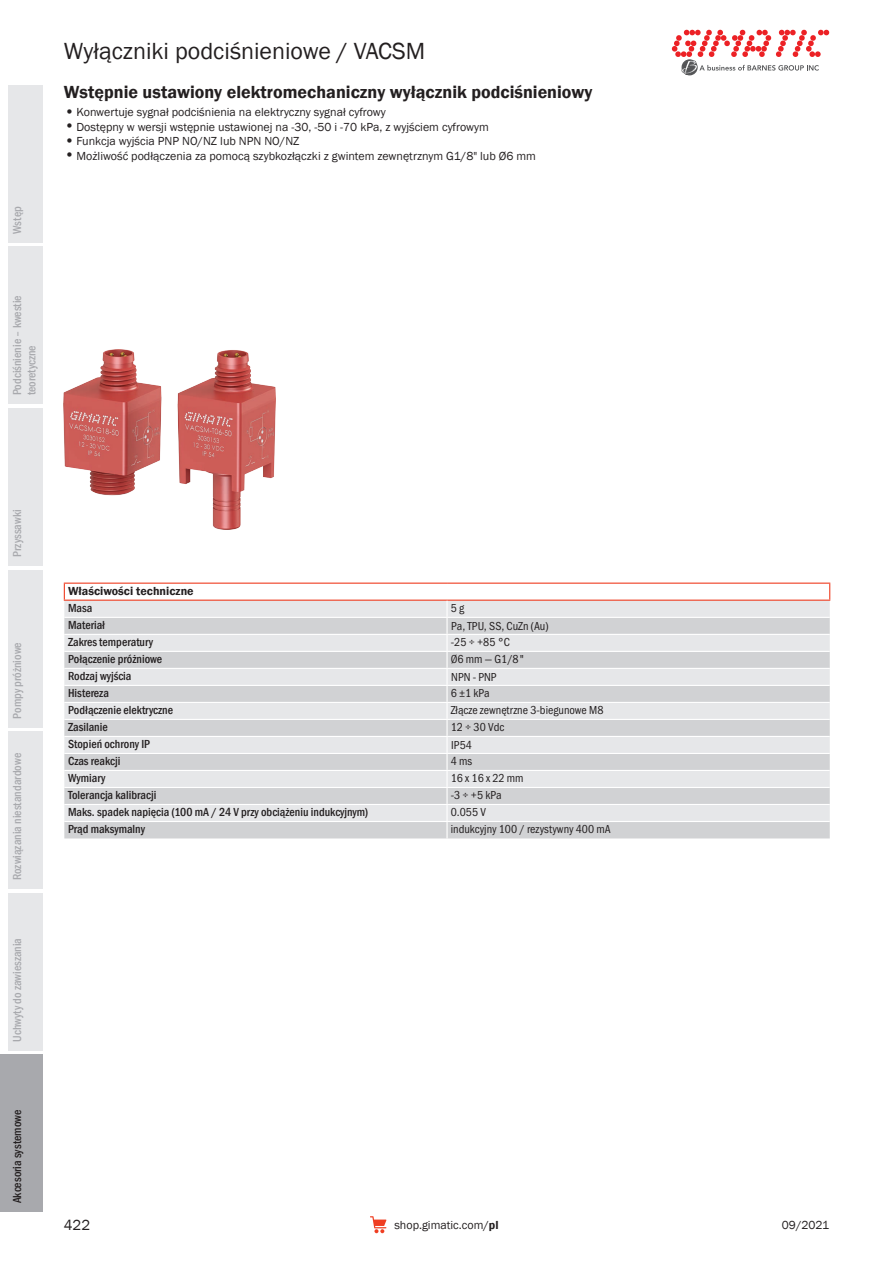
<style>
.page{position:relative;width:893px;height:1263px;background:#fff}
.page>*{position:absolute;margin:0;border:0;box-sizing:border-box;transform-origin:0 0}
.TITOLO_Pagina_IT{font:24px "Franklin Gothic";color:#231f20}
.TITOLO_Paragrafo_IT{font:600 18px "Franklin Gothic";color:#231f20}
.t1{font:15px "Franklin Gothic";color:#231f20}
.t2{font:12px "Franklin Gothic";color:#231f20}
.TABELLE_descrizione{font:500 condensed 12px "Franklin Gothic";color:#231f20}
.TABELLE_descrizione-2{font:12px "Franklin Gothic URW Cond";color:#231f20}
.t3{font:500 condensed 12px/14.4px "Franklin Gothic";color:#a8a9ad}
.INTESTAZIONI_NERO_IT{font:600 12px "Franklin Gothic";color:#231f20}
.s1{font-family:"ITC Franklin Gothic Std";font-weight:500;font-size:19.5px}
.s2{font-weight:600}
</style>
<div class="page">
<svg style="left:672px;top:30px;width:157px;height:45px"></svg>
<svg style="left:370px;top:1216px;width:16px;height:17px"></svg>
<div style="left:0;top:1054px;width:43px;height:158px;background:#a8a9ad"></div>
<div style="left:9px;top:247px;width:34px;height:157px;background:#e6e7e9"></div>
<div style="left:9px;top:408px;width:34px;height:158px;background:#e6e7e9"></div>
<div style="left:9px;top:570px;width:34px;height:157px;background:#e6e7e9"></div>
<div style="left:9px;top:731px;width:34px;height:158px;background:#e6e7e9"></div>
<div style="left:9px;top:893px;width:34px;height:157px;background:#e6e7e9"></div>
<div style="left:9px;top:85px;width:34px;height:157px;background:#e6e7e9"></div>
<div style="left:64px;top:601px;width:766px;height:16px;background:#e6e7e9"></div>
<svg style="left:64px;top:618px;width:766px;height:220px;background:#dadbdd"></svg>
<hr style="left:64px;top:583px;width:383px;height:1px;background:#ef3e22">
<svg style="left:64px;top:584px;width:1px;height:16px"></svg>
<hr style="left:447px;top:583px;width:383px;height:1px;background:#ef3e22">
<svg style="left:829px;top:584px;width:1px;height:16px"></svg>
<hr style="left:64px;top:600px;width:383px;height:1px;background:#ef3e22">
<hr style="left:447px;top:600px;width:383px;height:1px;background:#ef3e22">
<hr style="left:64px;top:634px;width:383px;height:1px;background:#fff">
<hr style="left:447px;top:634px;width:383px;height:1px;background:#fff">
<hr style="left:64px;top:651px;width:383px;height:1px;background:#fff">
<hr style="left:447px;top:651px;width:383px;height:1px;background:#fff">
<hr style="left:64px;top:668px;width:383px;height:1px;background:#fff">
<hr style="left:447px;top:668px;width:383px;height:1px;background:#fff">
<hr style="left:64px;top:685px;width:383px;height:1px;background:#fff">
<hr style="left:447px;top:685px;width:383px;height:1px;background:#fff">
<hr style="left:64px;top:702px;width:383px;height:1px;background:#fff">
<hr style="left:447px;top:702px;width:383px;height:1px;background:#fff">
<hr style="left:64px;top:719px;width:383px;height:1px;background:#fff">
<hr style="left:447px;top:719px;width:383px;height:1px;background:#fff">
<hr style="left:64px;top:736px;width:383px;height:1px;background:#fff">
<hr style="left:447px;top:736px;width:383px;height:1px;background:#fff">
<hr style="left:64px;top:753px;width:383px;height:1px;background:#fff">
<hr style="left:447px;top:753px;width:383px;height:1px;background:#fff">
<hr style="left:64px;top:770px;width:383px;height:1px;background:#fff">
<hr style="left:447px;top:770px;width:383px;height:1px;background:#fff">
<hr style="left:64px;top:787px;width:383px;height:1px;background:#fff">
<hr style="left:447px;top:787px;width:383px;height:1px;background:#fff">
<hr style="left:64px;top:804px;width:383px;height:1px;background:#fff">
<hr style="left:447px;top:804px;width:383px;height:1px;background:#fff">
<hr style="left:64px;top:821px;width:383px;height:1px;background:#fff">
<hr style="left:447px;top:821px;width:383px;height:1px;background:#fff">
<svg style="left:446px;top:601px;width:2px;height:237px"></svg>
<img style="left:64px;top:350px;width:212px;height:180px">
<p class="t3" style="left:10px;top:234px;width:29px;rotate:-90deg">Wstęp</p>
<p class="t3" style="left:10px;top:395px;width:102px;rotate:-90deg">Podciśnienie – kwestie teoretyczne</p>
<p class="TITOLO_Pagina_IT" style="left:64px;top:36px;width:363px">Wyłączniki podciśnieniowe / VACSM</p>
<p class="TITOLO_Paragrafo_IT" style="left:64px;top:81px;width:530px">Wstępnie ustawiony elektromechaniczny wyłącznik podciśnieniowy</p>
<p class="t2" style="left:64px;top:105px;width:323px"><span class="s1">•</span>Konwertuje sygnał podciśnienia na elektryczny sygnał cyfrowy</p>
<p class="t2" style="left:64px;top:119px;width:426px"><span class="s1">•</span>Dostępny w wersji wstępnie ustawionej na -30, -50 i -70 kPa, z wyjściem cyfrowym</p>
<p class="t2" style="left:64px;top:134px;width:237px"><span class="s1">•</span>Funkcja wyjścia PNP NO/NZ lub NPN NO/NZ</p>
<p class="t2" style="left:64px;top:148px;width:474px"><span class="s1">•</span>Możliwość podłączenia za pomocą szybkozłączki z gwintem zewnętrznym G1/8" lub Ø6 mm</p>
<p class="t3" style="left:10px;top:557px;width:49px;rotate:-90deg">Przyssawki</p>
<p class="t3" style="left:10px;top:719px;width:78px;rotate:-90deg">Pompy próżniowe</p>
<p class="t3" style="left:10px;top:880px;width:129px;rotate:-90deg">Rozwiązania niestandardowe</p>
<p class="t3" style="left:10px;top:1042px;width:105px;rotate:-90deg">Uchwyty do zawieszania</p>
<p class="TABELLE_descrizione" style="left:9px;top:1203px;width:95px;rotate:-90deg">Akcesoria systemowe</p>
<p class="INTESTAZIONI_NERO_IT" style="left:68px;top:584px;width:127px">Właściwości techniczne</p>
<p class="TABELLE_descrizione" style="left:68px;top:600px;width:26px">Masa</p>
<p class="TABELLE_descrizione" style="left:68px;top:617px;width:39px">Materiał</p>
<p class="TABELLE_descrizione" style="left:68px;top:634px;width:87px">Zakres temperatury</p>
<p class="TABELLE_descrizione" style="left:68px;top:651px;width:96px">Połączenie próżniowe</p>
<p class="TABELLE_descrizione" style="left:68px;top:668px;width:65px">Rodzaj wyjścia</p>
<p class="TABELLE_descrizione" style="left:68px;top:685px;width:42px">Histereza</p>
<p class="TABELLE_descrizione" style="left:68px;top:702px;width:107px">Podłączenie elektryczne</p>
<p class="TABELLE_descrizione-2" style="left:451px;top:701px;width:154px">Złącze zewnętrzne 3-biegunowe M8</p>
<p class="TABELLE_descrizione" style="left:68px;top:719px;width:41px">Zasilanie</p>
<p class="TABELLE_descrizione" style="left:68px;top:736px;width:84px">Stopień ochrony IP</p>
<p class="TABELLE_descrizione" style="left:68px;top:753px;width:54px">Czas reakcji</p>
<p class="TABELLE_descrizione" style="left:68px;top:770px;width:39px">Wymiary</p>
<p class="TABELLE_descrizione" style="left:68px;top:787px;width:90px">Tolerancja kalibracji</p>
<p class="TABELLE_descrizione" style="left:68px;top:804px;width:302px">Maks. spadek napięcia (100 mA / 24 V przy obciążeniu indukcyjnym)</p>
<p class="TABELLE_descrizione" style="left:68px;top:821px;width:78px">Prąd maksymalny</p>
<p class="TABELLE_descrizione-2" style="left:451px;top:821px;width:162px">indukcyjny 100 / rezystywny 400 mA</p>
<p class="TABELLE_descrizione-2" style="left:451px;top:599px;width:15px">5 g</p>
<p class="TABELLE_descrizione-2" style="left:451px;top:633px;width:61px">-25 ÷ +85 °C</p>
<p class="TABELLE_descrizione-2" style="left:451px;top:650px;width:76px">Ø6 mm — G1/8"</p>
<p class="TABELLE_descrizione-2" style="left:451px;top:684px;width:40px">6 ±1 kPa</p>
<p class="TABELLE_descrizione-2" style="left:451px;top:719px;width:55px">12 ÷ 30 Vdc</p>
<p class="TABELLE_descrizione-2" style="left:451px;top:753px;width:23px">4 ms</p>
<p class="TABELLE_descrizione-2" style="left:451px;top:770px;width:74px">16 x 16 x 22 mm</p>
<p class="TABELLE_descrizione-2" style="left:451px;top:787px;width:52px">-3 ÷ +5 kPa</p>
<p class="TABELLE_descrizione-2" style="left:451px;top:804px;width:37px">0.055 V</p>
<p class="TABELLE_descrizione-2" style="left:451px;top:617px;width:99px">Pa, TPU, SS, CuZn (Au)</p>
<p class="TABELLE_descrizione-2" style="left:451px;top:668px;width:47px">NPN - PNP</p>
<p class="TABELLE_descrizione-2" style="left:451px;top:736px;width:22px">IP54</p>
<p class="t1" style="left:64px;top:1216px;width:28px">422</p>
<p class="t2" style="left:782px;top:1217px;width:49px">09/2021</p>
<p class="t2" style="left:394px;top:1217px;width:106px">shop.gimatic.com/<span class="s2">pl</span></p>
</div>
